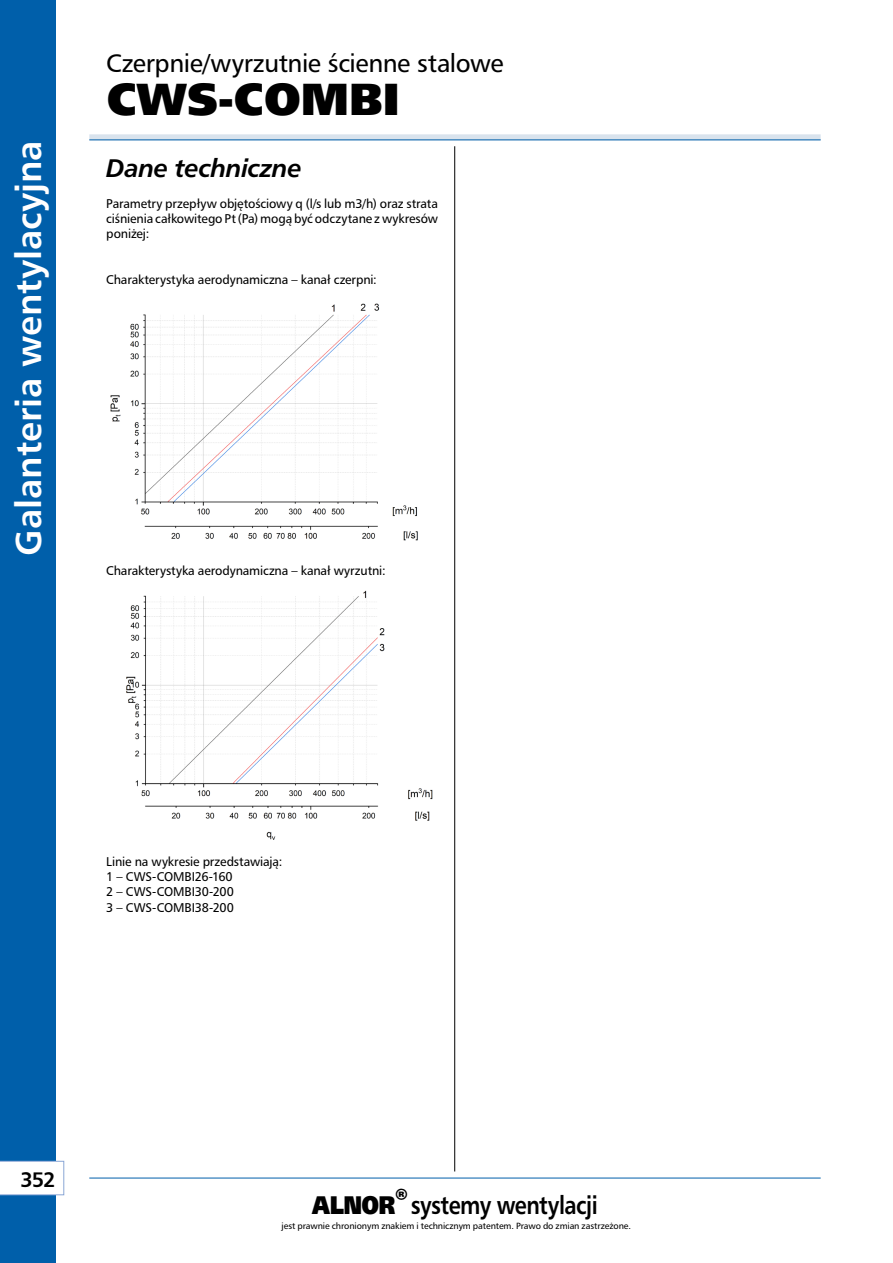
<style>
.page{position:relative;width:893px;height:1263px;background:#fff}
.page>*{position:absolute;margin:0;border:0;box-sizing:border-box;transform-origin:0 0}
.t1{font:900 45px "Humanist 777 TL";color:#000}
.t2{font:700 36px "Humanist 777 TL";color:#fff}
.t3{font:25.5px "Humanist 777 TL";letter-spacing:-.02em;color:#000}
.t4{font:700 25.5px "Humanist 777 TL";letter-spacing:-.025em;color:#000;scale:.85 1}
.t5{font:italic 700 25.5px "Humanist 777 TL";letter-spacing:-.02em;color:#000}
.t6{font:700 21px "Humanist 777 TL";color:#000}
.t7{font:12.75px/15.3px "Humanist 777 TL";letter-spacing:-.01em;color:#000;text-align:justify}
.t8{font:9px "Humanist 777 TL";letter-spacing:-.01em;color:#000}
.s1{font-weight:900}
</style>
<div class="page">
<div style="left:0;top:0;width:55px;height:1263px;background:#005faa"></div>
<div style="left:89px;top:134px;width:732px;height:6px;background:#d9e3ed"></div>
<hr style="left:89px;top:140px;width:732px;height:1px;background:#005faa">
<hr style="left:89px;top:1178px;width:732px;height:1px;background:#005faa">
<hr style="left:454px;top:146px;width:1px;height:1025px;background:#000">
<svg style="left:0;top:1161px;width:64px;height:34px;background:#f8fafc"></svg>
<img style="left:110px;top:303px;width:308px;height:237px">
<img style="left:126px;top:590px;width:307px;height:250px">
<h2 class="t2" style="left:5px;top:556px;width:417px;rotate:-90deg">Galanteria wentylacyjna</h2>
<h3 class="t3" style="left:106px;top:47px;width:399px">Czerpnie/wyrzutnie ścienne stalowe</h3>
<h1 class="t1" style="left:107px;top:68px;width:295px">CWS-COMBI</h1>
<h3 class="t5" style="left:106px;top:151px;width:197px">Dane techniczne</h3>
<p class="t7" style="left:106px;top:195px;width:333px">Parametry przepływ objętościowy q (l/s lub m3/h) oraz strata ciśnienia całkowitego Pt (Pa) mogą być odczytane z wykresów poniżej:</p>
<p class="t7" style="left:106px;top:272px;width:272px">Charakterystyka aerodynamiczna – kanał czerpni:</p>
<p class="t7" style="left:106px;top:562px;width:281px">Charakterystyka aerodynamiczna – kanał wyrzutni:</p>
<p class="t7" style="left:106px;top:853px;width:177px;text-align:left">Linie na wykresie przedstawiają:<br>1 – CWS-COMBI26-160<br>2 – CWS-COMBI30-200<br>3 – CWS-COMBI38-200</p>
<h3 class="t6" style="left:20px;top:1166px;width:37px">352</h3>
<h3 class="t4" style="left:312px;top:1189px;width:337px"><span class="s1">ALNOR</span><sup>®</sup> systemy wentylacji</h3>
<p class="t8" style="left:282px;top:1220px;width:351px">jest prawnie chronionym znakiem i technicznym patentem. Prawo do zmian zastrzeżone.</p>
</div>
